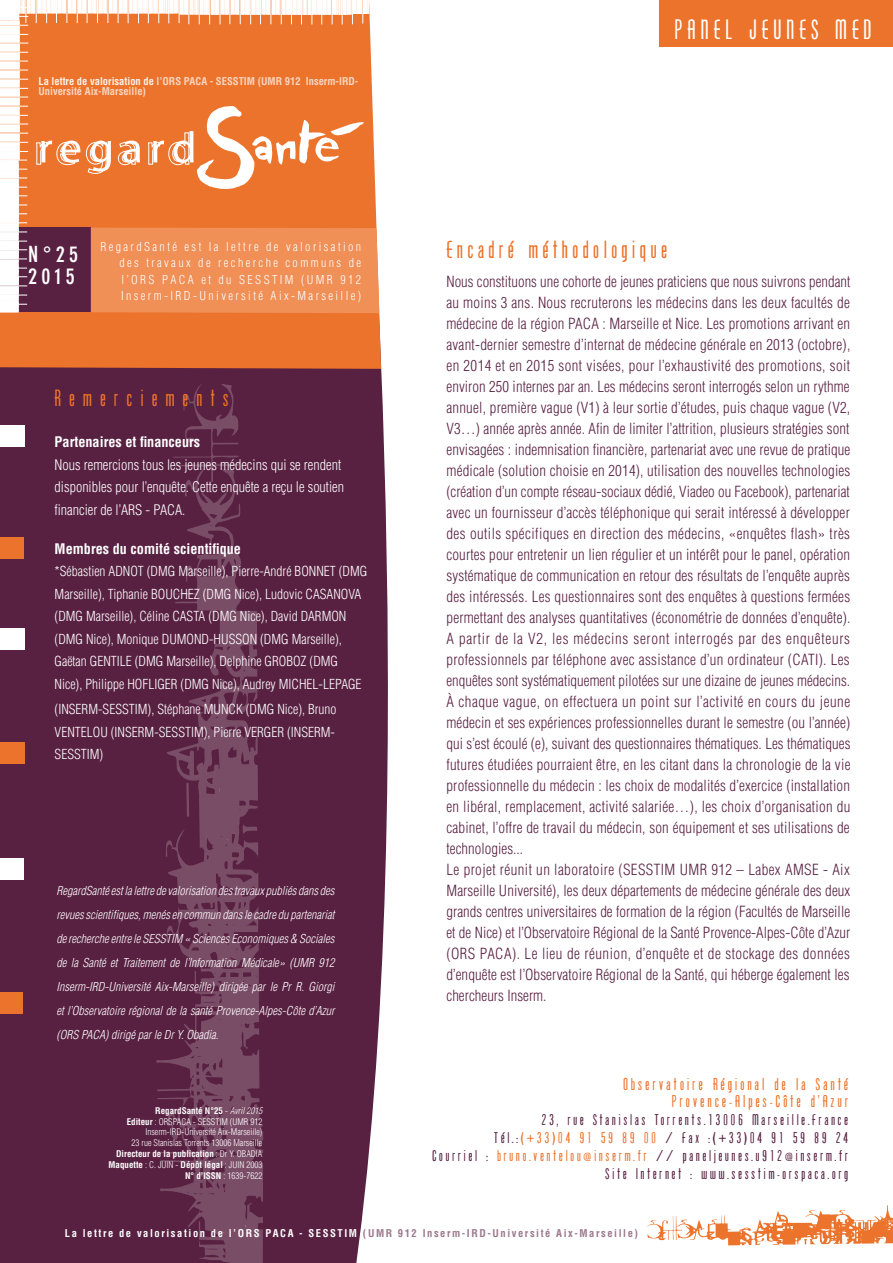
<style>
.page{position:relative;width:893px;height:1263px;background:#fff}
.page>*{position:absolute;margin:0;border:0;box-sizing:border-box;transform-origin:0 0}
.t1{font:27px "Protege";letter-spacing:.2em;color:#fff}
.t2{font:24px "Protege";letter-spacing:.2em;color:#ec732b}
.t3{font:22.5px "Protege";letter-spacing:.38em;color:#ec732b}
.t4{font:700 condensed 21.9px/21.9px "DIN Neuzeit Grotesk";letter-spacing:.2em;color:#fff}
.t5{font:16.5px/16.5px "Protege";letter-spacing:.2em;color:#ec732b;text-align:right}
.t6{font:300 condensed 15px/21px "Helvetica";letter-spacing:.01em;color:#582041}
.t7{font:15px/18px "Protege";letter-spacing:.2em;color:#582041;text-align:right}
.t8{font:300 condensed 14.25px/22.5px "Helvetica";color:#fff}
.t9{font:700 condensed 14.25px "Helvetica";color:#fff}
.t10{font:300 condensed 13.5px/22.5px "Helvetica";color:#fff}
.t11{font:italic 300 condensed 12px/24px "Helvetica";color:#fff;text-align:justify}
.t12{font:300 condensed 12px/16.5px "Helvetica";letter-spacing:.2em;color:#fff;text-align:justify}
.t13{font:700 condensed 10.5px/10.5px "Helvetica";color:#f9d5c0}
.t14{font:700 condensed 10.5px "Helvetica";letter-spacing:.15em;color:#9b798d}
.t15{font:300 condensed 9px/10.8px "Helvetica";color:#fff;text-align:right}
.s1{color:#fdf1ea}
.s2{font-weight:700}
.s3{font-style:italic}
.s4{color:#ec732b}
.s5{color:#fff}
</style>
<div class="page">
<svg style="left:379px;top:364px;width:9px;height:655px;fill:#582041"></svg>
<svg style="left:647px;top:1205px;width:246px;height:41px"></svg>
<svg style="left:0;top:0;width:379px;height:1263px;background:#864349"></svg>
<div style="left:659px;top:0;width:234px;height:47px;background:#ec732b"></div>
<p class="t13" style="left:38px;top:75px;width:321px"><span class="s1">La lettre de valorisation de</span> l’ORS PACA - SESSTIM (UMR 912 Inserm-IRD-<br>Université Aix-Marseille)</p>
<h3 class="t4" style="left:28px;top:244px;width:52px">N°25<br>2015</h3>
<p class="t12" style="left:119px;top:238px;width:243px;text-indent:-19px">RegardSanté est la lettre de valorisation des travaux de recherche communs de l’ORS PACA et du SESSTIM (UMR 912<br>Inserm-IRD-Université Aix-Marseille)</p>
<h3 class="t3" style="left:55px;top:384px;width:176px">Remerciements</h3>
<p class="t9" style="left:55px;top:433px;width:147px">Partenaires et financeurs</p>
<p class="t8" style="left:55px;top:453px;width:291px">Nous remercions tous les jeunes médecins qui se rendent disponibles pour l’enquête. Cette enquête a reçu le soutien financier de l’ARS - PACA.</p>
<p class="t9" style="left:55px;top:540px;width:188px">Membres du comité scientifique</p>
<p class="t10" style="left:55px;top:560px;width:314px">*Sébastien ADNOT (DMG Marseille), Pierre-André BONNET (DMG Marseille), Tiphanie BOUCHEZ (DMG Nice), Ludovic CASANOVA (DMG Marseille), Céline CASTA (DMG Nice), David DARMON (DMG Nice), Monique DUMOND-HUSSON (DMG Marseille), Gaëtan GENTILE (DMG Marseille), Delphine GROBOZ (DMG Nice), Philippe HOFLIGER (DMG Nice), Audrey MICHEL-LEPAGE</p>
<p class="t10" style="left:55px;top:698px;width:283px;text-align:justify">(INSERM-SESSTIM), Stéphane MUNCK (DMG Nice), Bruno VENTELOU (INSERM-SESSTIM), Pierre VERGER (INSERM-SESSTIM)</p>
<p class="t11" style="left:56px;top:879px;width:280px">RegardSanté est la lettre de valorisation des travaux publiés dans des revues scientifiques, menés en commun dans le cadre du partenariat de recherche entre le SESSTIM « Sciences Economiques &amp; Sociales de la Santé et Traitement de l’Information Médicale» (UMR 912<br>Inserm-IRD-Université Aix-Marseille) dirigée par le Pr R. Giorgi et l’Observatoire régional de la santé Provence-Alpes-Côte d’Azur (ORS PACA) dirigé par le Dr Y. Obadia.</p>
<p class="t15" style="left:109px;top:1105px;width:155px"><span class="s2">RegardSanté N°25</span> - <span class="s3">Avril 2015<br></span><span class="s2">Editeur</span> : ORSPACA - SESSTIM (UMR 912<br>Inserm-IRD-Université Aix-Marseille)<br>23 rue Stanislas Torrents 13006 Marseille <span class="s2">Directeur de la publication</span> : Dr Y. OBADIA <span class="s2">Maquette</span> : C. JUIN - <span class="s2">Dépôt légal</span> : JUIN 2003<br><span class="s2">N° d’ISSN</span> : 1639-7622</p>
<h1 class="t1" style="left:675px;top:13px;width:197px">PANEL JEUNES MED</h1>
<h2 class="t2" style="left:446px;top:235px;width:222px">Encadré méthodologique</h2>
<p class="t6" style="left:446px;top:271px;width:406px">Nous constituons une cohorte de jeunes praticiens que nous suivrons pendant au moins 3 ans. Nous recruterons les médecins dans les deux facultés de médecine de la région PACA : Marseille et Nice. Les promotions arrivant en avant-dernier semestre d’internat de médecine générale en 2013 (octobre), en 2014 et en 2015 sont visées, pour l’exhaustivité des promotions, soit environ 250 internes par an. Les médecins seront interrogés selon un rythme annuel, première vague (V1) à leur sortie d’études, puis chaque vague (V2, V3…) année après année. Afin de limiter l’attrition, plusieurs stratégies sont envisagées : indemnisation financière, partenariat avec une revue de pratique médicale (solution choisie en 2014), utilisation des nouvelles technologies (création d’un compte réseau-sociaux dédié, Viadeo ou Facebook), partenariat avec un fournisseur d’accès téléphonique qui serait intéressé à développer des outils spécifiques en direction des médecins, «enquêtes flash» très courtes pour entretenir un lien régulier et un intérêt pour le panel, opération systématique de communication en retour des résultats de l’enquête auprès des intéressés. Les questionnaires sont des enquêtes à questions fermées permettant des analyses quantitatives (économétrie de données d’enquête).<br>A partir de la V2, les médecins seront interrogés par des enquêteurs professionnels par téléphone avec assistance d’un ordinateur (CATI). Les enquêtes sont systématiquement pilotées sur une dizaine de jeunes médecins.<br>À chaque vague, on effectuera un point sur l’activité en cours du jeune médecin et ses expériences professionnelles durant le semestre (ou l’année) qui s’est écoulé (e), suivant des questionnaires thématiques. Les thématiques futures étudiées pourraient être, en les citant dans la chronologie de la vie professionnelle du médecin : les choix de modalités d’exercice (installation en libéral, remplacement, activité salariée…), les choix d’organisation du cabinet, l’offre de travail du médecin, son équipement et ses utilisations de technologies...<br>Le projet réunit un laboratoire (SESSTIM UMR 912 – Labex AMSE - Aix Marseille Université), les deux départements de médecine générale des deux grands centres universitaires de formation de la région (Facultés de Marseille et de Nice) et l’Observatoire Régional de la Santé Provence-Alpes-Côte d’Azur (ORS PACA). Le lieu de réunion, d’enquête et de stockage des données d’enquête est l’Observatoire Régional de la Santé, qui héberge également les chercheurs Inserm.</p>
<p class="t5" style="left:623px;top:1077px;width:226px">Observatoire Régional de la Santé<br>Provence-Alpes-Côte d’Azur</p>
<p class="t7" style="left:432px;top:1111px;width:417px">23, rue Stanislas Torrents.13006 Marseille.France<br>Tél.:<span class="s4">(+33)04 91 59 89 00</span> / Fax :(+33)04 91 59 89 24<br>Courriel : <span class="s4">bruno.ventelou@inserm.fr</span> // paneljeunes.u912@inserm.fr Site Internet : www.sesstim-orspaca.org</p>
<p class="t14" style="left:65px;top:1226px;width:575px"><span class="s5">La lettre de valorisation de l’ORS PACA - SESSTIM</span> (UMR 912 Inserm-IRD-Université Aix-Marseille)</p>
</div>
